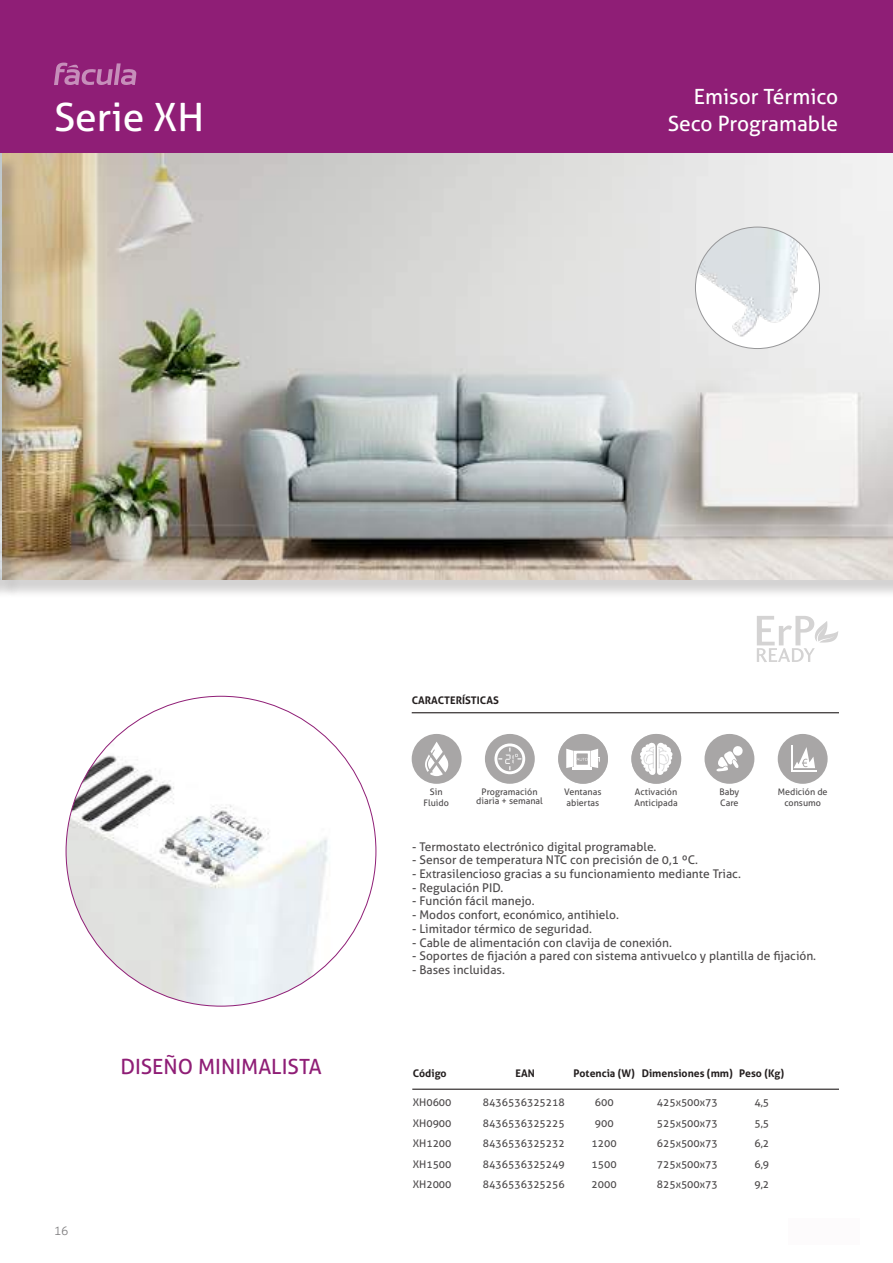
<style>
.page{position:relative;width:893px;height:1263px;background:#fff}
.page>*{position:absolute;margin:0;border:0;box-sizing:border-box;transform-origin:0 0}
.t1{font:39px "Aller";color:#fff}
.t2{font:21px/27px "Aller";color:#fff;text-align:right}
.t3{font:21px "Aller";color:#8f1e76}
.t4{font:12px "Aller";color:#4e4b4c}
.t5{font:300 12px "Aller";color:#7d7c7e}
.t6{font:10.5px "Aller";color:#4e4b4c}
.t7{font:700 10.5px "Aller";color:#241f1f}
.t8{font:9px/10.6px "Aller";color:#4e4b4c;text-align:center}
</style>
<div class="page">
<div style="left:0;top:0;width:893px;height:153px;background:#8f1e76"></div>
<svg style="left:54px;top:63px;width:82px;height:22px"></svg>
<img style="left:66px;top:696px;width:310px;height:310px;border-radius:155px">
<svg style="left:757px;top:616px;width:81px;height:46px"></svg>
<hr style="left:412px;top:1089px;width:427px;height:1px;background:#241f1f">
<hr style="left:412px;top:712px;width:427px;height:1px;background:#241f1f">
<div style="left:2px;top:155px;width:891px;height:443px;background:#241f1f;opacity:.2"></div>
<img style="left:2px;top:153px;width:891px;height:427px">
<div style="left:412px;top:734px;width:50px;height:50px;background:#a8a6a6;border-radius:50%"></div>
<svg style="left:425px;top:742px;width:23px;height:34px"></svg>
<div style="left:704px;top:734px;width:50px;height:50px;background:#a8a6a6;border-radius:50%"></div>
<svg style="left:716px;top:746px;width:27px;height:25px"></svg>
<div style="left:631px;top:734px;width:50px;height:50px;background:#a8a6a6;border-radius:50%"></div>
<svg style="left:640px;top:742px;width:33px;height:33px"></svg>
<div style="left:558px;top:734px;width:50px;height:50px;background:#a8a6a6;border-radius:50%"></div>
<hr style="left:572px;top:767px;width:20px;height:2px;background:#fff">
<svg style="left:566px;top:749px;width:34px;height:19px"></svg>
<svg style="left:485px;top:734px;width:50px;height:50px"></svg>
<div style="left:494px;top:743px;width:31px;height:31px;border:3px solid #fff;border-radius:50%"></div>
<svg style="left:498px;top:748px;width:23px;height:22px"></svg>
<svg style="left:778px;top:734px;width:50px;height:50px"></svg>
<svg style="left:791px;top:745px;width:26px;height:26px"></svg>
<img style="left:695px;top:227px;width:124px;height:122px">
<div style="left:789px;top:1218px;width:71px;height:27px;background:#fdfbfc"></div>
<div style="left:0;top:155px;width:20px;height:444px;background:#241f1f;opacity:.2"></div>
<img style="left:0;top:153px;width:2px;height:427px">
<h1 class="t1" style="left:54px;top:94px;width:152px">Serie XH</h1>
<h2 class="t2" style="left:668px;top:83px;width:172px">Emisor Térmico<br>Seco Programable</h2>
<h2 class="t3" style="left:120px;top:1053px;width:203px">DISEÑO MINIMALISTA</h2>
<p class="t5" style="left:54px;top:1223px;width:16px">16</p>
<p class="t7" style="left:412px;top:694px;width:89px">CARACTERÍSTICAS</p>
<p class="t8" style="left:424px;top:787px;width:27px">Sin<br>Fluido</p>
<p class="t8" style="left:476px;top:787px;width:68px;line-height:9px">Programación diaria + semanal</p>
<p class="t8" style="left:564px;top:787px;width:39px;text-align:left">Ventanas abiertas</p>
<p class="t8" style="left:634px;top:787px;width:45px;text-align:left">Activación<br>Anticipada</p>
<p class="t8" style="left:719px;top:787px;width:21px;text-align:left">Baby<br>Care</p>
<p class="t8" style="left:778px;top:787px;width:51px">Medición de consumo</p>
<p class="t4" style="left:412px;top:839px;width:246px">- Termostato electrónico digital programable.</p>
<p class="t4" style="left:412px;top:853px;width:287px">- Sensor de temperatura NTC con precisión de 0,1 ºC.</p>
<p class="t4" style="left:412px;top:866px;width:330px">- Extrasilencioso gracias a su funcionamiento mediante Triac.</p>
<p class="t4" style="left:412px;top:880px;width:93px">- Regulación PID.</p>
<p class="t4" style="left:412px;top:894px;width:124px">- Función fácil manejo.</p>
<p class="t4" style="left:412px;top:907px;width:208px">- Modos confort, económico, antihielo.</p>
<p class="t4" style="left:412px;top:921px;width:181px">- Limitador térmico de seguridad.</p>
<p class="t4" style="left:412px;top:935px;width:261px">- Cable de alimentación con clavija de conexión.</p>
<p class="t4" style="left:412px;top:949px;width:405px">- Soportes de fijación a pared con sistema antivuelco y plantilla de fijación.</p>
<p class="t4" style="left:412px;top:962px;width:94px">- Bases incluidas.</p>
<p class="t7" style="left:411px;top:1067px;width:35px">Código</p>
<p class="t7" style="left:514px;top:1067px;width:21px">EAN</p>
<p class="t7" style="left:572px;top:1067px;width:212px">Potencia (W) Dimensiones (mm) Peso (Kg)</p>
<p class="t6" style="left:411px;top:1096px;width:30px">ZW 5</p>
<p class="t6" style="left:481px;top:1096px;width:83px">8436536324396</p>
<p class="t6" style="left:593px;top:1096px;width:20px">500</p>
<p class="t6" style="left:655px;top:1096px;width:63px">333x580x95</p>
<p class="t6" style="left:753px;top:1096px;width:16px">7,0</p>
<p class="t6" style="left:411px;top:1117px;width:36px">ZW 75</p>
<p class="t6" style="left:481px;top:1117px;width:83px">8436536324402</p>
<p class="t6" style="left:593px;top:1117px;width:20px">750</p>
<p class="t6" style="left:655px;top:1117px;width:63px">413x580x95</p>
<p class="t6" style="left:753px;top:1117px;width:16px">8,9</p>
<p class="t6" style="left:411px;top:1137px;width:30px">ZW 0</p>
<p class="t6" style="left:481px;top:1137px;width:83px">8436536324419</p>
<p class="t6" style="left:590px;top:1137px;width:27px">1000</p>
<p class="t6" style="left:655px;top:1137px;width:63px">573x580x95</p>
<p class="t6" style="left:749px;top:1137px;width:23px">12,5</p>
<p class="t6" style="left:411px;top:1158px;width:30px">ZW 2</p>
<p class="t6" style="left:481px;top:1158px;width:83px">8436536325263</p>
<p class="t6" style="left:590px;top:1158px;width:27px">1200</p>
<p class="t6" style="left:655px;top:1158px;width:63px">653x580x95</p>
<p class="t6" style="left:749px;top:1158px;width:23px">14,3</p>
<p class="t6" style="left:411px;top:1178px;width:30px">ZW15</p>
<p class="t6" style="left:481px;top:1178px;width:83px">8436536324433</p>
<p class="t6" style="left:590px;top:1178px;width:27px">1500</p>
<p class="t6" style="left:655px;top:1178px;width:63px">813x580x95</p>
<p class="t6" style="left:749px;top:1178px;width:23px">17,7</p>
<p class="t7" style="left:413px;top:1067px;width:35px">Código</p>
<p class="t7" style="left:516px;top:1067px;width:21px">EAN</p>
<p class="t7" style="left:574px;top:1067px;width:212px">Potencia (W) Dimensiones (mm) Peso (Kg)</p>
<p class="t6" style="left:413px;top:1096px;width:40px">XH0600</p>
<p class="t6" style="left:483px;top:1096px;width:83px">8436536325218</p>
<p class="t6" style="left:595px;top:1096px;width:20px">600</p>
<p class="t6" style="left:657px;top:1096px;width:63px">425x500x73</p>
<p class="t6" style="left:754px;top:1096px;width:16px">4,5</p>
<p class="t6" style="left:413px;top:1117px;width:40px">XH0900</p>
<p class="t6" style="left:483px;top:1117px;width:83px">8436536325225</p>
<p class="t6" style="left:595px;top:1117px;width:20px">900</p>
<p class="t6" style="left:657px;top:1117px;width:63px">525x500x73</p>
<p class="t6" style="left:754px;top:1117px;width:16px">5,5</p>
<p class="t6" style="left:413px;top:1137px;width:40px">XH1200</p>
<p class="t6" style="left:483px;top:1137px;width:83px">8436536325232</p>
<p class="t6" style="left:592px;top:1137px;width:27px">1200</p>
<p class="t6" style="left:657px;top:1137px;width:63px">625x500x73</p>
<p class="t6" style="left:754px;top:1137px;width:16px">6,2</p>
<p class="t6" style="left:413px;top:1158px;width:40px">XH1500</p>
<p class="t6" style="left:483px;top:1158px;width:83px">8436536325249</p>
<p class="t6" style="left:592px;top:1158px;width:27px">1500</p>
<p class="t6" style="left:657px;top:1158px;width:63px">725x500x73</p>
<p class="t6" style="left:754px;top:1158px;width:16px">6,9</p>
<p class="t6" style="left:413px;top:1178px;width:40px">XH2000</p>
<p class="t6" style="left:483px;top:1178px;width:83px">8436536325256</p>
<p class="t6" style="left:592px;top:1178px;width:27px">2000</p>
<p class="t6" style="left:657px;top:1178px;width:63px">825x500x73</p>
<p class="t6" style="left:754px;top:1178px;width:16px">9,2</p>
</div>
